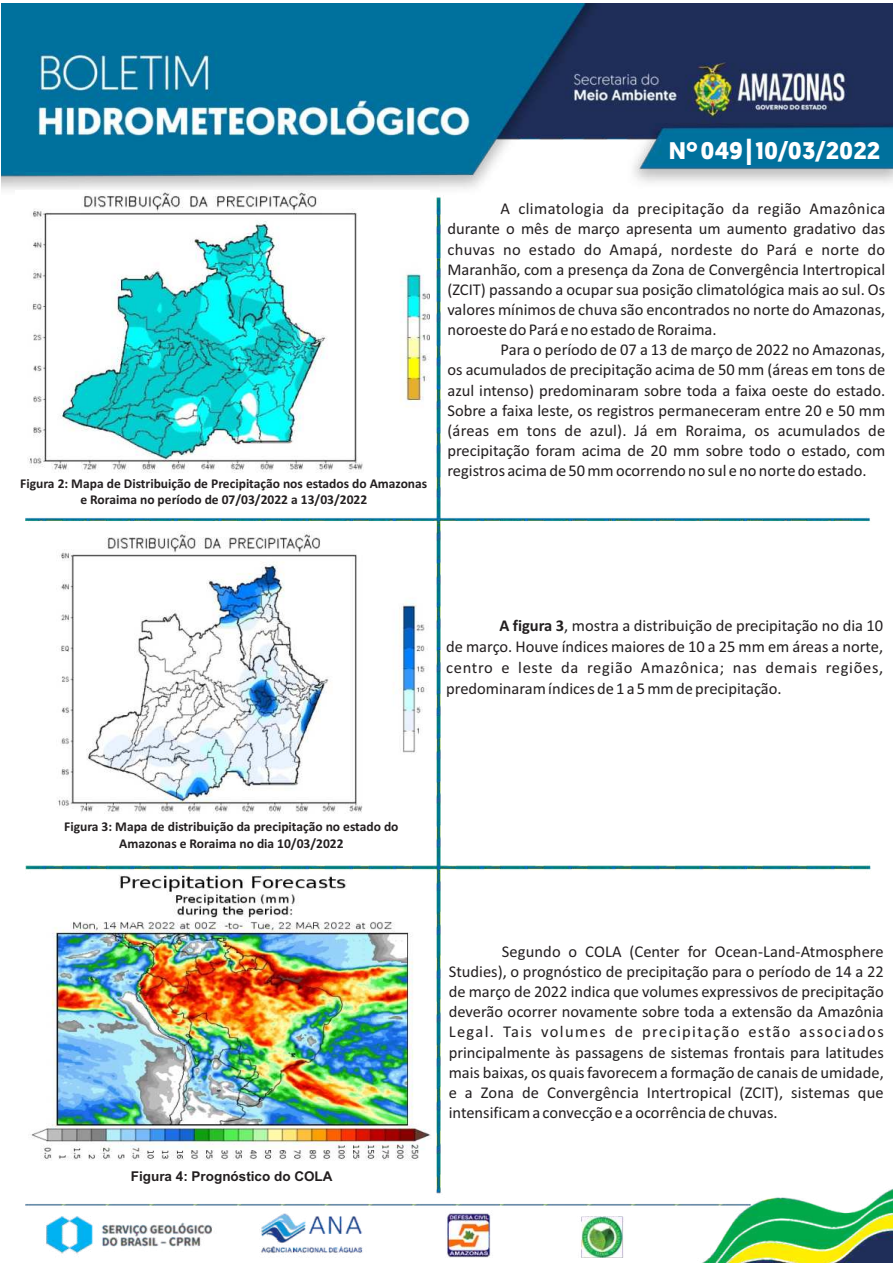
<style>
.page{position:relative;width:893px;height:1263px;background:#fff}
.page>*{position:absolute;margin:0;border:0;box-sizing:border-box;transform-origin:0 0}
.t1{font:700 24px "Geomanist";color:#fff}
.t2{font:16.5px/20.1px "Calibri";color:#231f20;text-align:justify}
.t3{font:700 13.5px/16.5px "Calibri";color:#231f20;text-align:center}
.t4{font:700 13.5px "Arial";color:#231f20}
.s1{font-weight:700}
</style>
<div class="page">
<img style="left:1px;top:4px;width:892px;height:1259px">
<img style="left:32px;top:525px;width:402px;height:288px">
<img style="left:15px;top:191px;width:415px;height:281px">
<img style="left:28px;top:875px;width:403px;height:286px">
<p class="t3" style="left:20px;top:475px;width:408px">Figura 2: Mapa de Distribuição de Precipitação nos estados do Amazonas e Roraima no período de 07/03/2022 a 13/03/2022</p>
<h1 class="t1" style="left:669px;top:135px;width:213px">Nº 049 | 10/03/2022</h1>
<p class="t2" style="left:447px;top:198px;width:439px;text-indent:53px">A climatologia da precipitação da região Amazônica durante o mês de março apresenta um aumento gradativo das chuvas no estado do Amapá, nordeste do Pará e norte do Maranhão, com a presença da Zona de Convergência Intertropical (ZCIT) passando a ocupar sua posição climatológica mais ao sul. Os valores mínimos de chuva são encontrados no norte do Amazonas, noroeste do Pará e no estado de Roraima.</p>
<p class="t2" style="left:447px;top:339px;width:439px;text-indent:53px">Para o período de 07 a 13 de março de 2022 no Amazonas, os acumulados de precipitação acima de 50 mm (áreas em tons de azul intenso) predominaram sobre toda a faixa oeste do estado.<br>Sobre a faixa leste, os registros permaneceram entre 20 e 50 mm (áreas em tons de azul). Já em Roraima, os acumulados de precipitação foram acima de 20 mm sobre todo o estado, com registros acima de 50 mm ocorrendo no sul e no norte do estado.</p>
<p class="t2" style="left:446px;top:614px;width:439px;line-height:21px;text-indent:53px"><span class="s1">A figura 3</span>, mostra a distribuição de precipitação no dia 10 de março. Houve índices maiores de 10 a 25 mm em áreas a norte, centro e leste da região Amazônica; nas demais regiões, predominaram índices de 1 a 5 mm de precipitação.</p>
<p class="t3" style="left:64px;top:818px;width:336px">Figura 3: Mapa de distribuição da precipitação no estado do<br>Amazonas e Roraima no dia 10/03/2022</p>
<p class="t4" style="left:131px;top:1166px;width:203px">Figura 4: Prognóstico do COLA</p>
<p class="t2" style="left:449px;top:941px;width:437px;text-indent:53px">Segundo o COLA (Center for Ocean-Land-Atmosphere Studies), o prognóstico de precipitação para o período de 14 a 22 de março de 2022 indica que volumes expressivos de precipitação deverão ocorrer novamente sobre toda a extensão da Amazônia Legal. Tais volumes de precipitação estão associados principalmente às passagens de sistemas frontais para latitudes mais baixas, os quais favorecem a formação de canais de umidade, e a Zona de Convergência Intertropical (ZCIT), sistemas que intensificam a convecção e a ocorrência de chuvas.</p>
</div>
